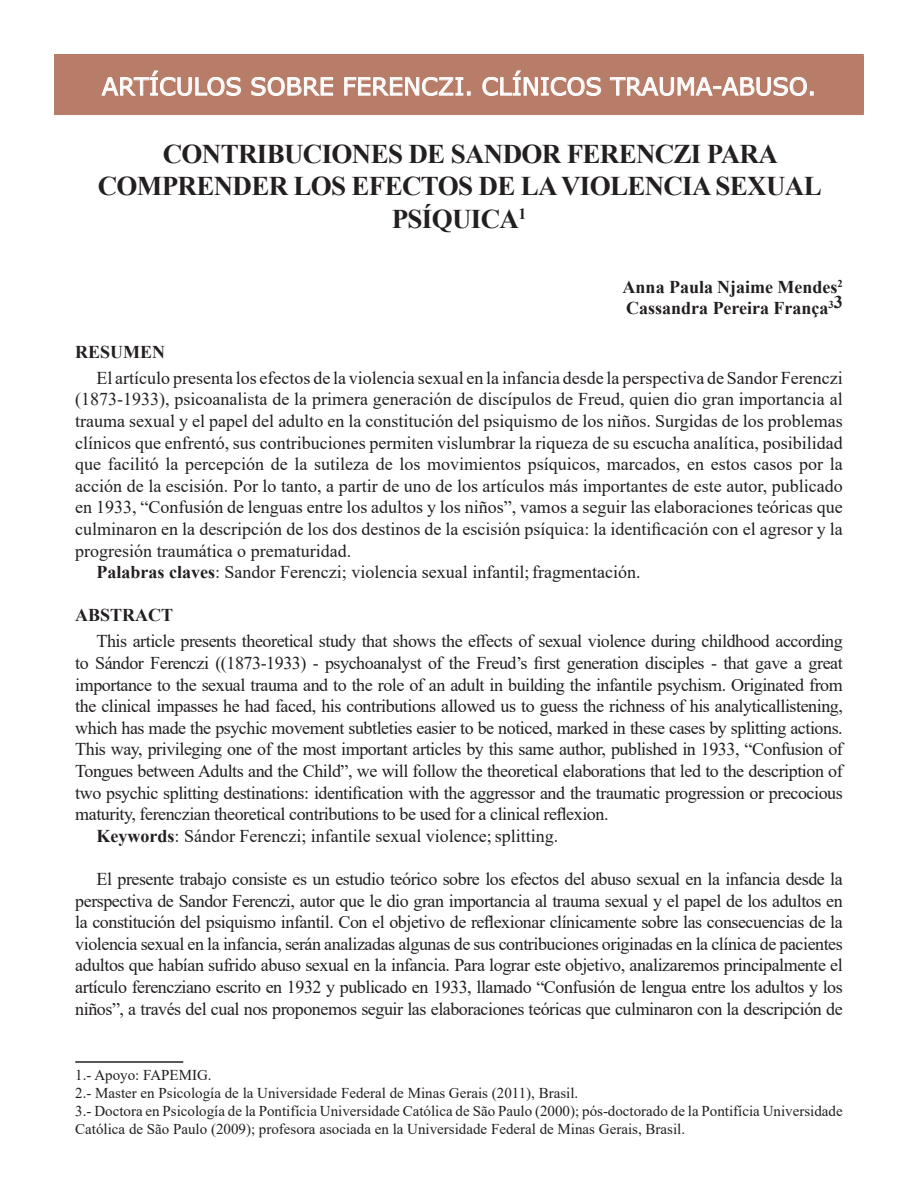
<style>
.page{position:relative;width:918px;height:1188px;background:#fff}
.page>*{position:absolute;margin:0;border:0;box-sizing:border-box;transform-origin:0 0}
.t1{font:700 27px "Times New Roman";letter-spacing:-.025em;color:#231f20}
.t2{font:24px "Verdana";color:#fff}
.Body_Text{font:18px/21.6px "Times New Roman";color:#231f20;text-align:justify}
.Heading_1{font:700 18px "Times New Roman";color:#231f20}
.notas{font:15px/18px "Times New Roman";color:#231f20}
.s1{font-weight:700}
</style>
<div class="page">
<div style="left:55px;top:55px;width:808px;height:59px;background:#b87d69"></div>
<hr style="left:54px;top:54px;width:810px;height:2px;background:#b87d69">
<hr style="left:54px;top:56px;width:2px;height:58px;background:#b87d69">
<hr style="left:862px;top:56px;width:2px;height:58px;background:#b87d69">
<hr style="left:54px;top:114px;width:810px;height:1px;background:#b87d69">
<svg style="left:101px;top:70px;width:140px;height:26px"></svg>
<svg style="left:251px;top:77px;width:82px;height:19px"></svg>
<svg style="left:344px;top:77px;width:126px;height:19px"></svg>
<svg style="left:482px;top:70px;width:119px;height:26px"></svg>
<svg style="left:610px;top:77px;width:203px;height:19px"></svg>
<hr style="left:75px;top:1061px;width:108px;height:2px;background:#231f20">
<p class="t2" style="left:102px;top:70px;width:716px">ARTÍCULOS SOBRE FERENCZI. CLÍNICOS TRAUMA-ABUSO.</p>
<p class="t1" style="left:163px;top:135px;width:617px">CONTRIBUCIONES DE SANDOR FERENCZI PARA</p>
<p class="t1" style="left:98px;top:167px;width:725px">COMPRENDER LOS EFECTOS DE LA VIOLENCIA SEXUAL</p>
<p class="t1" style="left:392px;top:199px;width:136px">PSÍQUICA<sup>1</sup></p>
<p class="Heading_1" style="left:623px;top:274px;width:222px">Anna Paula Njaime Mendes<sup>2</sup></p>
<p class="Heading_1" style="left:626px;top:295px;width:218px">Cassandra Pereira França<sup>3</sup>3</p>
<p class="Heading_1" style="left:75px;top:339px;width:91px">RESUMEN</p>
<p class="Body_Text" style="left:75px;top:366px;width:769px;text-indent:21px">El artículo presenta los efectos de la violencia sexual en la infancia desde la perspectiva de Sandor Ferenczi (1873-1933), psicoanalista de la primera generación de discípulos de Freud, quien dio gran importancia al trauma sexual y el papel del adulto en la constitución del psiquismo de los niños. Surgidas de los problemas clínicos que enfrentó, sus contribuciones permiten vislumbrar la riqueza de su escucha analítica, posibilidad que facilitó la percepción de la sutileza de los movimientos psíquicos, marcados, en estos casos por la acción de la escisión. Por lo tanto, a partir de uno de los artículos más importantes de este autor, publicado en 1933, “Confusión de lenguas entre los adultos y los niños”, vamos a seguir las elaboraciones teóricas que culminaron en la descripción de los dos destinos de la escisión psíquica: la identificación con el agresor y la progresión traumática o prematuridad.</p>
<p class="Body_Text" style="left:97px;top:561px;width:546px"><span class="s1">Palabras claves</span>: Sandor Ferenczi; violencia sexual infantil; fragmentación.</p>
<p class="Heading_1" style="left:75px;top:602px;width:100px">ABSTRACT</p>
<p class="Body_Text" style="left:75px;top:630px;width:769px;text-indent:21px">This article presents theoretical study that shows the effects of sexual violence during childhood according to Sándor Ferenczi ((1873-1933) - psychoanalyst of the Freud’s first generation disciples - that gave a great importance to the sexual trauma and to the role of an adult in building the infantile psychism. Originated from the clinical impasses he had faced, his contributions allowed us to guess the richness of his analyticallistening, which has made the psychic movement subtleties easier to be noticed, marked in these cases by splitting actions.<br>This way, privileging one of the most important articles by this same author, published in 1933, “Confusion of Tongues between Adults and the Child”, we will follow the theoretical elaborations that led to the description of two psychic splitting destinations: identification with the aggressor and the traumatic progression or precocious maturity, ferenczian theoretical contributions to be used for a clinical reflexion.</p>
<p class="Body_Text" style="left:97px;top:824px;width:463px"><span class="s1">Keywords</span>: Sándor Ferenczi; infantile sexual violence; splitting.</p>
<p class="Body_Text" style="left:75px;top:868px;width:769px;text-indent:21px">El presente trabajo consiste es un estudio teórico sobre los efectos del abuso sexual en la infancia desde la perspectiva de Sandor Ferenczi, autor que le dio gran importancia al trauma sexual y el papel de los adultos en la constitución del psiquismo infantil. Con el objetivo de reflexionar clínicamente sobre las consecuencias de la violencia sexual en la infancia, serán analizadas algunas de sus contribuciones originadas en la clínica de pacientes adultos que habían sufrido abuso sexual en la infancia. Para lograr este objetivo, analizaremos principalmente el artículo ferencziano escrito en 1932 y publicado en 1933, llamado “Confusión de lengua entre los adultos y los niños”, a través del cual nos proponemos seguir las elaboraciones teóricas que culminaron con la descripción de</p>
<p class="notas" style="left:75px;top:1066px;width:138px">1.- Apoyo: FAPEMIG.</p>
<p class="notas" style="left:75px;top:1084px;width:505px">2.- Master en Psicología de la Universidade Federal de Minas Gerais (2011), Brasil.</p>
<p class="notas" style="left:75px;top:1102px;width:769px">3.- Doctora en Psicología de la Pontifícia Universidade Católica de São Paulo (2000); pós-doctorado de la Pontifícia Universidade<br>Católica de São Paulo (2009); profesora asociada en la Universidade Federal de Minas Gerais, Brasil.</p>
</div>
